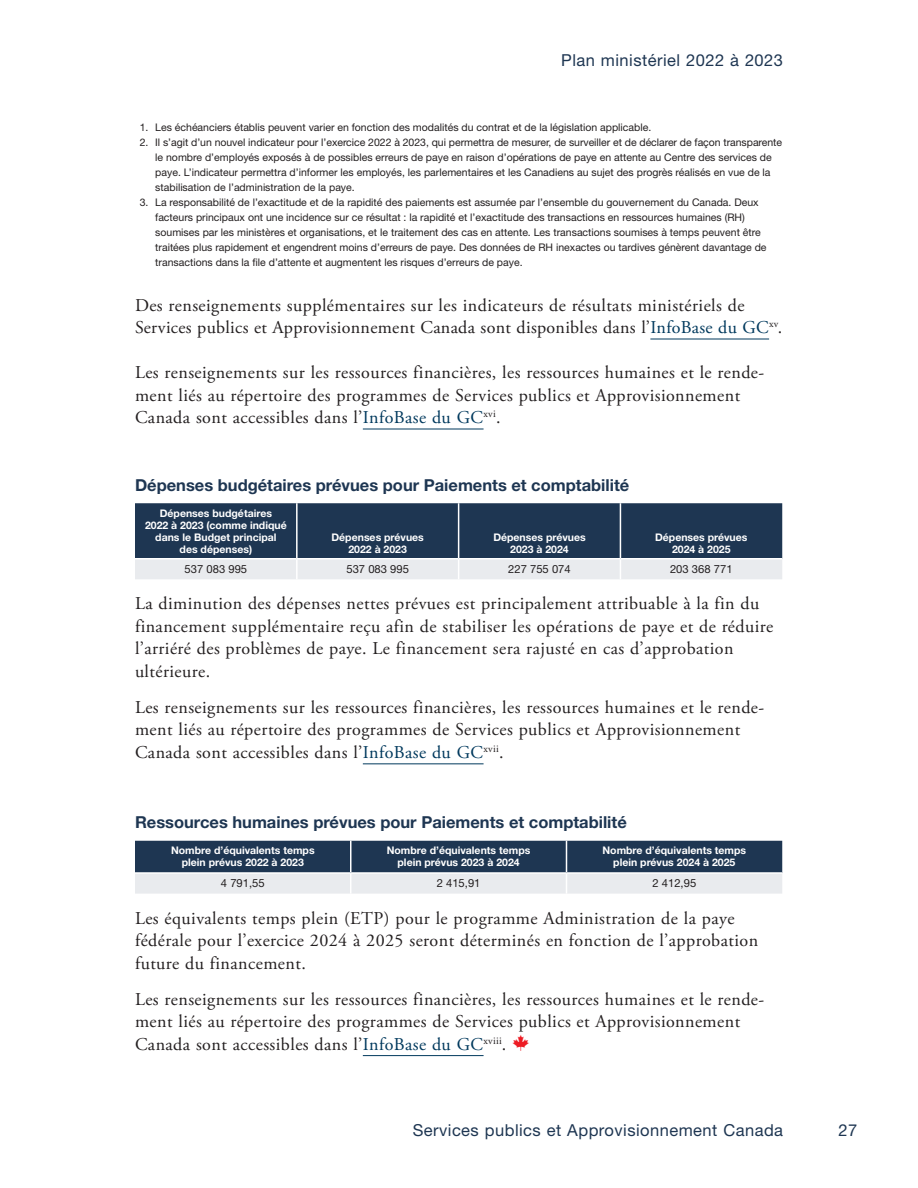
<style>
.page{position:relative;width:918px;height:1188px;background:#fff}
.page>*{position:absolute;margin:0;border:0;box-sizing:border-box;transform-origin:0 0}
.Para_1d__span{font:18px/22.5px "Adobe Garamond Pro";letter-spacing:.025em;color:#231f20}
.Para_1dd__last{font:18px/22.5px "Adobe Garamond Pro";letter-spacing:.025em;color:#231f20}
.Para_1a__base{font:18px/22.5px "Adobe Garamond Pro";letter-spacing:.025em;color:#231f20}
.Table_title_1a{font:700 16.5px "Helvetica Neue LT Std";color:#1e3652}
.t1{font:16.5px "Helvetica Neue LT Std";letter-spacing:.03em;color:#1e3652}
.Table_2__Numbers__centre{font:11.25px "Helvetica Neue LT Std";color:#231f20}
.t2{font:10.5px/15px "Helvetica Neue LT Std";color:#231f20}
.Table_2__Head_1{font:700 10.5px/12px "Helvetica Neue LT Std";color:#fff;text-align:center}
.s1{color:#00395d}
</style>
<div class="page">
<hr style="left:650px;top:339px;width:119px;height:1px;background:#00395d">
<hr style="left:363px;top:429px;width:121px;height:1px;background:#00395d">
<hr style="left:363px;top:763px;width:121px;height:1px;background:#00395d">
<hr style="left:363px;top:1055px;width:121px;height:1px;background:#00395d">
<svg style="left:135px;top:503px;width:647px;height:76px;background:#586a7e"></svg>
<svg style="left:135px;top:841px;width:647px;height:53px;background:#728193"></svg>
<h2 class="t1" style="left:561px;top:50px;width:223px">Plan ministériel 2022 à 2023</h2>
<p class="t2" style="left:140px;top:119px;width:513px">1. Les échéanciers établis peuvent varier en fonction des modalités du contrat et de la législation applicable.</p>
<p class="t2" style="left:155px;top:134px;width:628px;text-indent:-15px">2. Il s’agit d’un nouvel indicateur pour l’exercice 2022 à 2023, qui permettra de mesurer, de surveiller et de déclarer de façon transparente le nombre d’employés exposés à de possibles erreurs de paye en raison d’opérations de paye en attente au Centre des services de paye. L’indicateur permettra d’informer les employés, les parlementaires et les Canadiens au sujet des progrès réalisés en vue de la stabilisation de l’administration de la paye.</p>
<p class="t2" style="left:155px;top:194px;width:613px;text-indent:-16px">3. La responsabilité de l’exactitude et de la rapidité des paiements est assumée par l’ensemble du gouvernement du Canada. Deux facteurs principaux ont une incidence sur ce résultat : la rapidité et l’exactitude des transactions en ressources humaines (RH) soumises par les ministères et organisations, et le traitement des cas en attente. Les transactions soumises à temps peuvent être traitées plus rapidement et engendrent moins d’erreurs de paye. Des données de RH inexactes ou tardives génèrent davantage de transactions dans la file d’attente et augmentent les risques d’erreurs de paye.</p>
<p class="Para_1a__base" style="left:135px;top:294px;width:649px">Des renseignements supplémentaires sur les indicateurs de résultats ministériels de<br>Services publics et Approvisionnement Canada sont disponibles dans l’<span class="s1">InfoBase du GC</span><sup>xv</sup>.</p>
<p class="Para_1a__base" style="left:135px;top:362px;width:630px">Les renseignements sur les ressources financières, les ressources humaines et le rende&shy;ment liés au répertoire des programmes de Services publics et Approvisionnement<br>Canada sont accessibles dans l’<span class="s1">InfoBase du GC</span><sup>xvi</sup>.</p>
<p class="Table_title_1a" style="left:135px;top:474px;width:496px">Dépenses budgétaires prévues pour Paiements et comptabilité</p>
<p class="Table_2__Head_1" style="left:145px;top:507px;width:143px">Dépenses budgétaires<br>2022 à 2023 (comme indiqué dans le Budget principal des dépenses)</p>
<p class="Table_2__Head_1" style="left:332px;top:531px;width:94px">Dépenses prévues<br>2022 à 2023</p>
<p class="Table_2__Head_1" style="left:493px;top:531px;width:94px">Dépenses prévues<br>2023 à 2024</p>
<p class="Table_2__Head_1" style="left:655px;top:531px;width:94px">Dépenses prévues<br>2024 à 2025</p>
<p class="Table_2__Numbers__centre" style="left:185px;top:562px;width:64px">537 083 995</p>
<p class="Table_2__Numbers__centre" style="left:346px;top:562px;width:64px">537 083 995</p>
<p class="Table_2__Numbers__centre" style="left:508px;top:562px;width:64px">227 755 074</p>
<p class="Table_2__Numbers__centre" style="left:670px;top:562px;width:64px">203 368 771</p>
<p class="Para_1d__span" style="left:135px;top:593px;width:640px">La diminution des dépenses nettes prévues est principalement attribuable à la fin du financement supplémentaire reçu afin de stabiliser les opérations de paye et de réduire l’arriéré des problèmes de paye. Le financement sera rajusté en cas d’approbation ultérieure.</p>
<p class="Para_1dd__last" style="left:135px;top:697px;width:630px">Les renseignements sur les ressources financières, les ressources humaines et le rende&shy;ment liés au répertoire des programmes de Services publics et Approvisionnement<br>Canada sont accessibles dans l’<span class="s1">InfoBase du GC</span><sup>xvii</sup>.</p>
<p class="Table_title_1a" style="left:135px;top:812px;width:493px">Ressources humaines prévues pour Paiements et comptabilité</p>
<p class="Table_2__Head_1" style="left:171px;top:844px;width:145px">Nombre d’équivalents temps plein prévus 2022 à 2023</p>
<p class="Table_2__Head_1" style="left:387px;top:844px;width:145px">Nombre d’équivalents temps plein prévus 2023 à 2024</p>
<p class="Table_2__Head_1" style="left:603px;top:844px;width:145px">Nombre d’équivalents temps plein prévus 2024 à 2025</p>
<p class="Table_2__Numbers__centre" style="left:221px;top:876px;width:45px">4 791,55</p>
<p class="Table_2__Numbers__centre" style="left:437px;top:876px;width:45px">2 415,91</p>
<p class="Table_2__Numbers__centre" style="left:652px;top:876px;width:45px">2 412,95</p>
<p class="Para_1d__span" style="left:135px;top:907px;width:625px">Les équivalents temps plein (ETP) pour le programme Administration de la paye fédérale pour l’exercice 2024 à 2025 seront déterminés en fonction de l’approbation future du financement.</p>
<p class="Para_1dd__last" style="left:135px;top:988px;width:630px">Les renseignements sur les ressources financières, les ressources humaines et le rende&shy;ment liés au répertoire des programmes de Services publics et Approvisionnement<br>Canada sont accessibles dans l’<span class="s1">InfoBase du GC</span><sup>xviii</sup>.</p>
<h2 class="t1" style="left:413px;top:1120px;width:372px">Services publics et Approvisionnement Canada</h2>
<h2 class="t1" style="left:838px;top:1120px;width:20px">27</h2>
</div>
